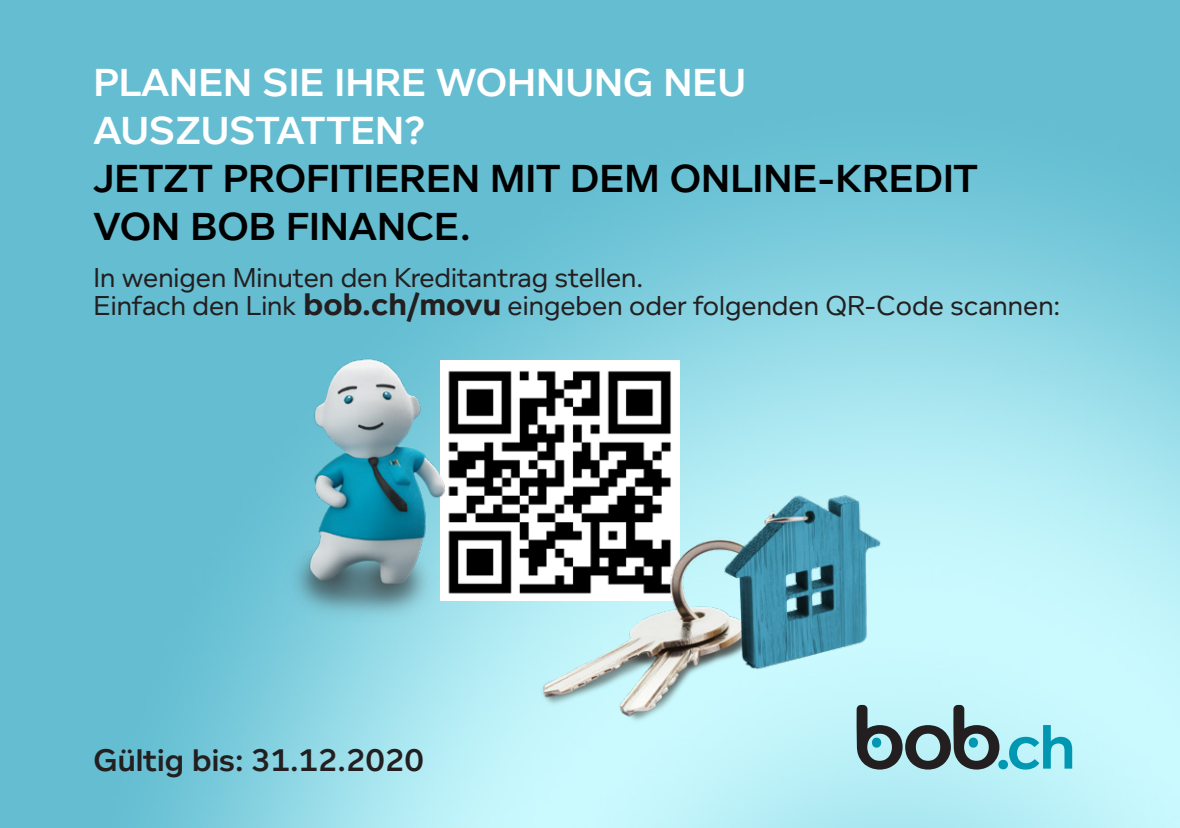
<style>
.page{position:relative;width:1180px;height:828px;background:#fff}
.page>*{position:absolute;margin:0;border:0;box-sizing:border-box;transform-origin:0 0}
.t1{font:600 40px/48px "Foundry Context";color:#000}
.t2{font:600 40px/48px "Foundry Context";color:#fff}
.t3{font:600 32px "Foundry Context";color:#231f20}
.t4{font:28px "Foundry Context";color:#231f20}
.s1{font-weight:700;font-size:32px}
</style>
<div class="page">
<img style="left:0;top:0;width:1179px;height:828px">
<svg style="left:856px;top:705px;width:143px;height:64px;background:#738e92"></svg>
<div style="left:998px;top:760px;width:9px;height:9px;background:#0097b2;border-radius:50%"></div>
<svg style="left:1008px;top:725px;width:63px;height:44px;background:#76d0de"></svg>
<img style="left:460px;top:360px;width:219px;height:240px">
<img style="left:249px;top:355px;width:211px;height:270px">
<img style="left:490px;top:454px;width:447px;height:298px">
<p class="t2" style="left:94px;top:58px;width:654px">PLANEN SIE IHRE WOHNUNG NEU<br>AUSZUSTATTEN?</p>
<p class="t1" style="left:94px;top:154px;width:885px">JETZT PROFITIEREN MIT DEM ONLINE-KREDIT<br>VON BOB FINANCE.</p>
<p class="t4" style="left:94px;top:261px;width:551px">In wenigen Minuten den Kreditantrag stellen.</p>
<p class="t4" style="left:94px;top:289px;width:968px">Einfach den Link <span class="s1">bob.ch/movu</span> eingeben oder folgenden QR-Code scannen:</p>
<p class="t3" style="left:94px;top:741px;width:332px">Gültig bis: 31.12.2020</p>
</div>
